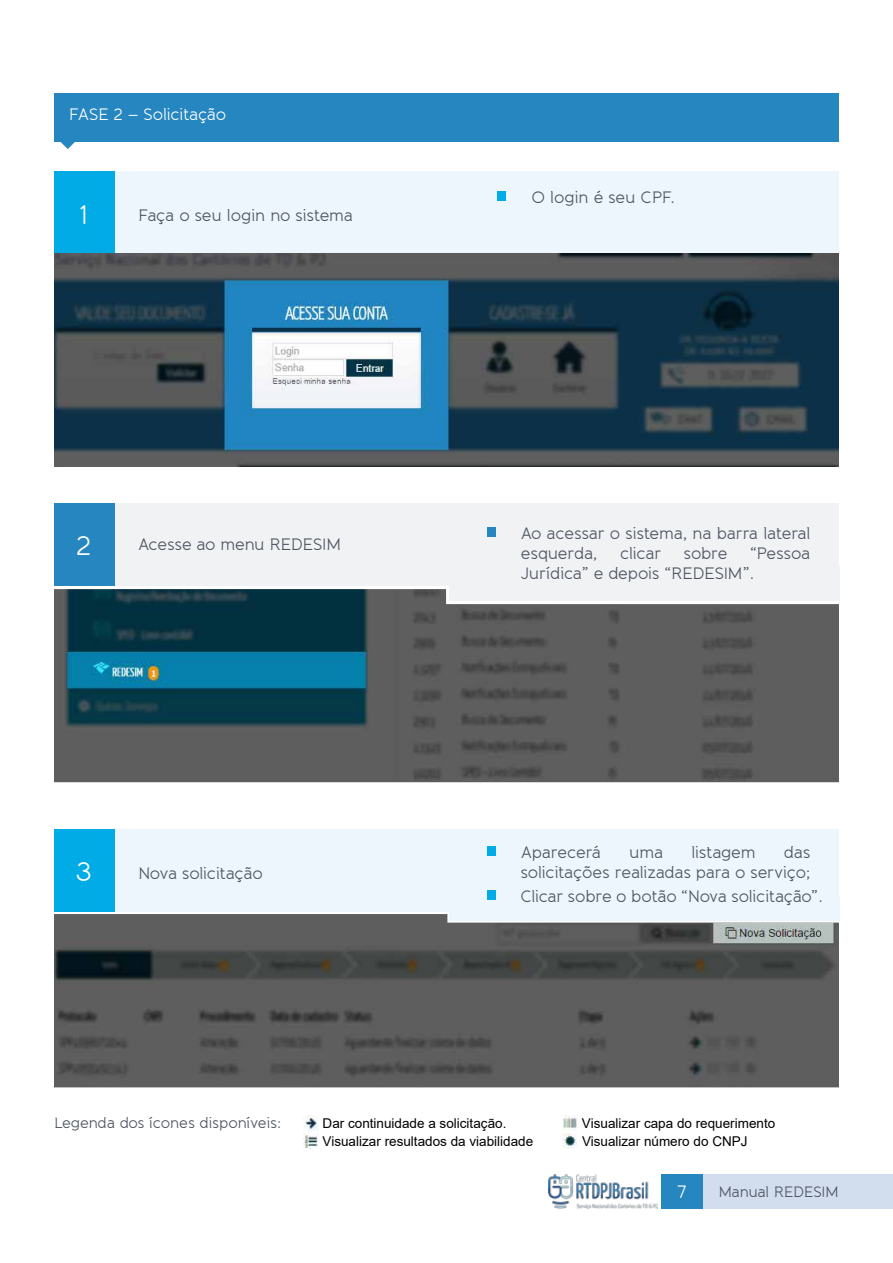
<style>
.page{position:relative;width:893px;height:1263px;background:#fff}
.page>*{position:absolute;margin:0;border:0;box-sizing:border-box;transform-origin:0 0}
.t1{font:27px "Banda";color:#fff}
.t2{font:18px "Banda";color:#fff}
.t3{font:16.5px/19.8px "Banda";letter-spacing:-.01em;color:#4d5460}
.t4{font:16.5px "Banda";letter-spacing:-.015em;color:#fff}
.t5{font:15px "Banda";letter-spacing:-.01em;color:#4d5460}
.t6{font:15px "Banda";letter-spacing:-.03em;color:#4d5460}
.t7{font:13.5px/17.9px "Arial";color:#000}
</style>
<div class="page">
<div style="left:703px;top:1175px;width:190px;height:34px;background:#d2ddee"></div>
<div style="left:661px;top:1175px;width:42px;height:34px;background:#2586c0"></div>
<img style="left:548px;top:1175px;width:110px;height:34px">
<div style="left:54px;top:93px;width:785px;height:48px;background:#2586c0"></div>
<svg style="left:60px;top:141px;width:16px;height:8px"></svg>
<div style="left:114px;top:171px;width:725px;height:83px;background:#edf6fc"></div>
<div style="left:54px;top:171px;width:60px;height:83px;background:#00abe6"></div>
<img style="left:54px;top:254px;width:785px;height:213px">
<div style="left:114px;top:503px;width:725px;height:82px;background:#f0f2f4"></div>
<div style="left:449px;top:566px;width:391px;height:35px;background:#f0f2f4"></div>
<div style="left:54px;top:503px;width:60px;height:82px;background:#2586c0"></div>
<div style="left:487px;top:528px;width:8px;height:9px;background:#2586c0"></div>
<img style="left:54px;top:589px;width:785px;height:193px">
<div style="left:114px;top:829px;width:725px;height:82px;background:#edf6fc"></div>
<div style="left:449px;top:897px;width:391px;height:24px;background:#edf6fc"></div>
<div style="left:54px;top:829px;width:60px;height:82px;background:#00abe6"></div>
<div style="left:487px;top:846px;width:8px;height:9px;background:#00abe6"></div>
<div style="left:487px;top:890px;width:8px;height:9px;background:#00abe6"></div>
<img style="left:54px;top:914px;width:785px;height:173px">
<img style="left:304px;top:1115px;width:14px;height:15px">
<img style="left:303px;top:1133px;width:15px;height:15px">
<img style="left:563px;top:1115px;width:14px;height:15px">
<img style="left:563px;top:1133px;width:14px;height:15px">
<div style="left:497px;top:191px;width:9px;height:9px;background:#00abe6"></div>
<p class="t4" style="left:69px;top:104px;width:159px">FASE 2 – Solicitação</p>
<h1 class="t1" style="left:80px;top:198px;width:9px">1</h1>
<p class="t3" style="left:138px;top:205px;width:217px">Faça o seu login no sistema</p>
<p class="t3" style="left:531px;top:187px;width:145px">O login é seu CPF.</p>
<h1 class="t1" style="left:77px;top:530px;width:16px">2</h1>
<p class="t3" style="left:138px;top:534px;width:205px">Acesse ao menu REDESIM</p>
<p class="t3" style="left:521px;top:524px;width:291px">Ao acessar o sistema, na barra lateral esquerda,</p>
<p class="t3" style="left:521px;top:544px;width:291px;text-indent:229px">“Pessoa<br>Jurídica” e depois “REDESIM”.</p>
<p class="t3" style="left:620px;top:544px;width:43px">clicar</p>
<p class="t3" style="left:684px;top:544px;width:45px">sobre</p>
<h1 class="t1" style="left:76px;top:855px;width:18px">3</h1>
<p class="t3" style="left:138px;top:863px;width:126px">Nova solicitação</p>
<p class="t3" style="left:521px;top:842px;width:82px">Aparecerá</p>
<p class="t3" style="left:629px;top:842px;width:36px">uma</p>
<p class="t3" style="left:691px;top:842px;width:66px">listagem</p>
<p class="t3" style="left:521px;top:842px;width:291px;text-align:right">das<br>solicitações realizadas para o serviço;</p>
<p class="t3" style="left:521px;top:886px;width:304px">Clicar sobre o botão “Nova solicitação”.</p>
<p class="t5" style="left:54px;top:1113px;width:229px">Legenda dos ícones disponíveis:</p>
<p class="t7" style="left:323px;top:1114px;width:212px">Dar continuidade a solicitação.<br>Visualizar resultados da viabilidade</p>
<p class="t7" style="left:582px;top:1114px;width:195px">Visualizar capa do requerimento<br>Visualizar número do CNPJ</p>
<p class="t2" style="left:677px;top:1181px;width:11px">7</p>
<p class="t6" style="left:718px;top:1183px;width:122px">Manual REDESIM</p>
</div>
